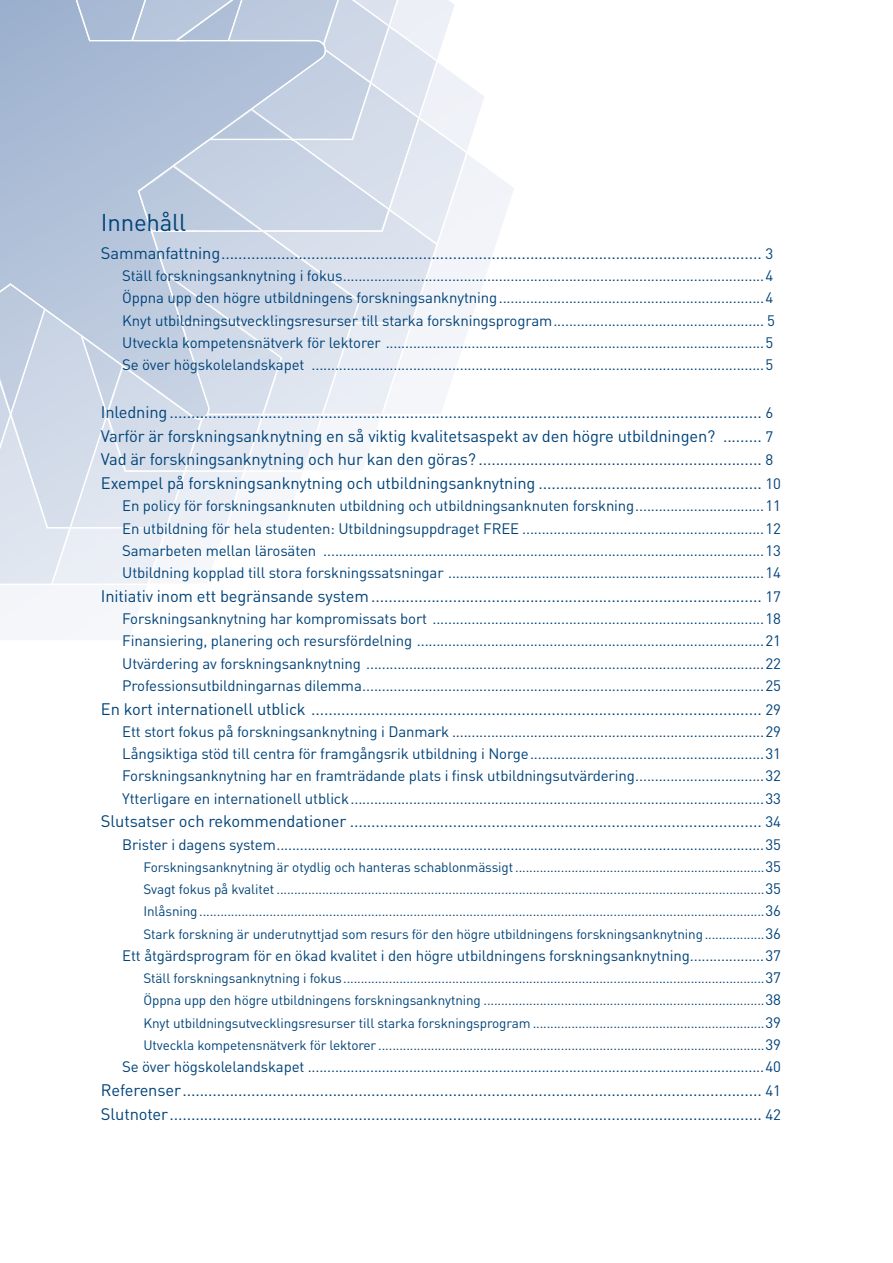
<style>
.page{position:relative;width:893px;height:1263px;background:#fff}
.page>*{position:absolute;margin:0;border:0;box-sizing:border-box;transform-origin:0 0}
.t1{font:24px "DIN Pro";letter-spacing:-.01em;color:#004379}
.t2{font:16.5px/23.7px "DIN Pro";letter-spacing:-.01em;color:#004379}
.t3{font:15px/22.2px "DIN Pro";letter-spacing:-.01em;color:#004379;text-align:justify}
.t4{font:13.5px/22.2px "DIN Pro";letter-spacing:-.01em;color:#004379;text-align:justify}
.s1{font-size:15px}
</style>
<div class="page">
<svg style="left:0;top:0;width:514px;height:640px"></svg>
<h1 class="t1" style="left:101px;top:206px;width:87px">Innehåll</h1>
<p class="t2" style="left:101px;top:240px;width:674px">Sammanfattning.............................................................................................................................. <span class="s1">3</span></p>
<p class="t3" style="left:122px;top:264px;width:654px">Ställ forskningsanknytning i fokus............................................................................................................4<br>Öppna upp den högre utbildningens forskningsanknytning....................................................................4<br>Knyt utbildningsutvecklingsresurser till starka forskningsprogram...................................................... 5<br>Utveckla kompetensnätverk för lektorer .................................................................................................5<br>Se över högskolelandskapet ....................................................................................................................5</p>
<p class="t2" style="left:101px;top:399px;width:682px">Inledning.......................................................................................................................................... <span class="s1">6<br></span>Varför är forskningsanknytning en så viktig kvalitetsaspekt av den högre utbildningen? ......... <span class="s1">7<br></span>Vad är forskningsanknytning och hur kan den göras? .................................................................. <span class="s1">8<br></span>Exempel på forskningsanknytning och utbildningsanknytning .................................................... <span class="s1">10</span></p>
<p class="t3" style="left:122px;top:494px;width:660px">En policy för forskningsanknuten utbildning och utbildningsanknuten forskning.................................11<br>En utbildning för hela studenten: Utbildningsuppdraget FREE ..............................................................12<br>Samarbeten mellan lärosäten .................................................................................................................13<br>Utbildning kopplad till stora forskningssatsningar .................................................................................14</p>
<p class="t2" style="left:101px;top:583px;width:682px">Initiativ inom ett begränsande system ........................................................................................... <span class="s1">17</span></p>
<p class="t3" style="left:122px;top:607px;width:660px">Forskningsanknytning har kompromissats bort .....................................................................................18<br>Finansiering, planering och resursfördelning .........................................................................................21<br>Utvärdering av forskningsanknytning ......................................................................................................22<br>Professionsutbildningarnas dilemma.......................................................................................................25</p>
<p class="t2" style="left:101px;top:696px;width:682px">En kort internationell utblick ......................................................................................................... <span class="s1">29</span></p>
<p class="t3" style="left:122px;top:720px;width:660px">Ett stort fokus på forskningsanknytning i Danmark ................................................................................29<br>Långsiktiga stöd till centra för framgångsrik utbildning i Norge............................................................31<br>Forskningsanknytning har en framträdande plats i finsk utbildningsutvärdering.................................32<br>Ytterligare en internationell utblick..........................................................................................................33</p>
<p class="t2" style="left:101px;top:809px;width:682px">Slutsatser och rekommendationer ................................................................................................ <span class="s1">34</span></p>
<p class="t3" style="left:122px;top:832px;width:660px">Brister i dagens system.............................................................................................................................35</p>
<p class="t4" style="left:144px;top:855px;width:639px">Forskningsanknytning är otydlig och hanteras schablonmässigt .......................................................................<span class="s1">35<br></span>Svagt fokus på kvalitet ...........................................................................................................................................<span class="s1">35<br></span>Inlåsning.................................................................................................................................................................<span class="s1">36<br></span>Stark forskning är underutnyttjad som resurs för den högre utbildningens forskningsanknytning.................<span class="s1">36</span></p>
<p class="t3" style="left:122px;top:944px;width:660px">Ett åtgärdsprogram för en ökad kvalitet i den högre utbildningens forskningsanknytning...................37</p>
<p class="t4" style="left:144px;top:966px;width:639px">Ställ forskningsanknytning i fokus........................................................................................................................<span class="s1">37<br></span>Öppna upp den högre utbildningens forskningsanknytning ................................................................................<span class="s1">38<br></span>Knyt utbildningsutvecklingsresurser till starka forskningsprogram ..................................................................<span class="s1">39<br></span>Utveckla kompetensnätverk för lektorer ..............................................................................................................<span class="s1">39</span></p>
<p class="t3" style="left:122px;top:1055px;width:660px">Se över högskolelandskapet .....................................................................................................................40</p>
<p class="t2" style="left:101px;top:1077px;width:682px">Referenser....................................................................................................................................... <span class="s1">41<br></span>Slutnoter.......................................................................................................................................... <span class="s1">42</span></p>
</div>
